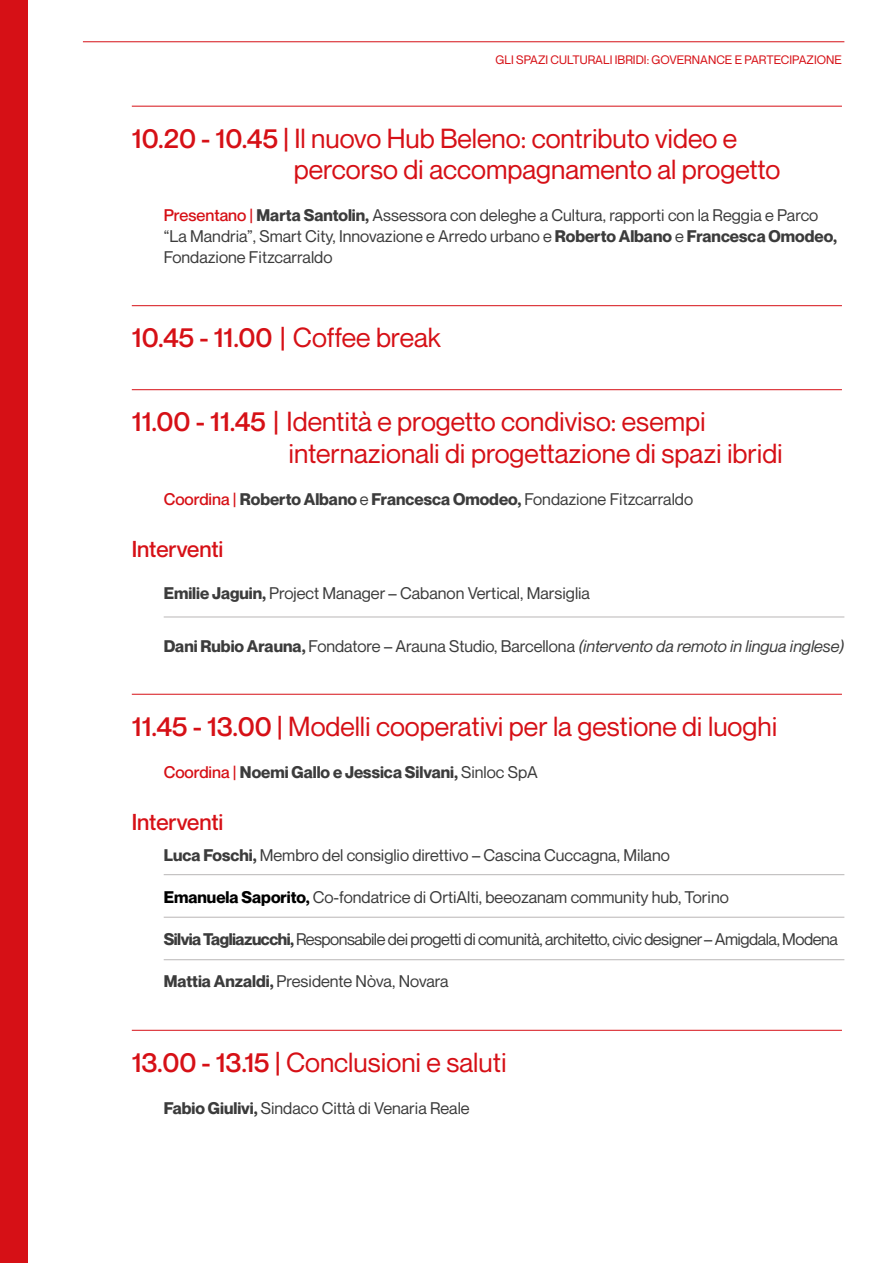
<style>
.page{position:relative;width:893px;height:1263px;background:#fff}
.page>*{position:absolute;margin:0;border:0;box-sizing:border-box;transform-origin:0 0}
.t1{font:27px/31.5px "Neue Montreal";color:#d61016}
.t2{font:500 27px "Neue Montreal";color:#d61016}
.t3{font:500 22.5px "Neue Montreal";color:#d61016}
.t4{font:16.5px/21px "Neue Montreal";color:#3c3c3c}
.t5{font:700 16.5px "Neue Montreal";color:#3c3c3c}
.t6{font:16.5px "Neue Montreal";letter-spacing:-.03em;color:#3c3c3c}
.t7{font:italic 16.5px "Neue Montreal";color:#3c3c3c}
.t8{font:12px "Neue Montreal";color:#d61016}
.s1{font-weight:500}
.s2{font-weight:500;color:#d61016}
.s3{font-weight:700}
.s4{font-weight:400}
.s5{font-weight:700;font-style:normal}
.s6{font-style:normal}
.s7{font-weight:700;color:#000}
</style>
<div class="page">
<hr style="left:83px;top:42px;width:761px;height:1px;background:#d61016">
<div style="left:0;top:0;width:28px;height:1263px;background:#d61016"></div>
<hr style="left:132px;top:305px;width:710px;height:1px;background:#d61016">
<hr style="left:132px;top:106px;width:710px;height:1px;background:#d61016">
<hr style="left:132px;top:694px;width:710px;height:1px;background:#d61016">
<hr style="left:164px;top:874px;width:680px;height:1px;background:#b9b6b6">
<hr style="left:164px;top:959px;width:680px;height:1px;background:#b9b6b6">
<hr style="left:164px;top:917px;width:680px;height:1px;background:#b9b6b6">
<hr style="left:132px;top:1030px;width:710px;height:1px;background:#d61016">
<hr style="left:164px;top:617px;width:680px;height:1px;background:#b9b6b6">
<hr style="left:132px;top:389px;width:710px;height:1px;background:#d61016">
<p class="t8" style="left:495px;top:52px;width:348px">GLI SPAZI CULTURALI IBRIDI: GOVERNANCE E PARTECIPAZIONE</p>
<h1 class="t1" style="left:294px;top:123px;width:488px;text-indent:-162px"><span class="s1">10.20 - 10.45 |</span> Il nuovo Hub Beleno: contributo video e percorso di accompagnamento al progetto</h1>
<p class="t4" style="left:164px;top:205px;width:675px"><span class="s2">Presentano |</span> <span class="s3">Marta Santolin,</span> Assessora con deleghe a Cultura, rapporti con la Reggia e Parco “La Mandria”, Smart City, Innovazione e Arredo urbano e <span class="s3">Roberto Albano</span> e <span class="s3">Francesca Omodeo,<br></span>Fondazione Fitzcarraldo</p>
<h1 class="t2" style="left:132px;top:321px;width:311px">10.45 - 11.00 | <span class="s4">Coffee break</span></h1>
<h1 class="t1" style="left:288px;top:406px;width:496px;text-indent:-157px"><span class="s1">11.00 - 11.45 |</span> Identità e progetto condiviso: esempi internazionali di progettazione di spazi ibridi</h1>
<p class="t5" style="left:164px;top:489px;width:531px"><span class="s2">Coordina |</span> Roberto Albano <span class="s4">e</span> Francesca Omodeo, <span class="s4">Fondazione Fitzcarraldo</span></p>
<h2 class="t3" style="left:132px;top:536px;width:93px">Interventi</h2>
<p class="t4" style="left:164px;top:582px;width:428px"><span class="s3">Emilie Jaguin,</span> Project Manager – Cabanon Vertical, Marsiglia</p>
<p class="t7" style="left:164px;top:636px;width:682px"><span class="s5">Dani Rubio Arauna,</span> <span class="s6">Fondatore – Arauna Studio, Barcellona</span> (intervento da remoto in lingua inglese)</p>
<h1 class="t1" style="left:132px;top:711px;width:647px"><span class="s1">11.45 - 13.00 |</span> Modelli cooperativi per la gestione di luoghi</h1>
<p class="t5" style="left:164px;top:762px;width:376px"><span class="s2">Coordina |</span> Noemi Gallo e Jessica Silvani, <span class="s4">Sinloc SpA</span></p>
<h2 class="t3" style="left:132px;top:809px;width:93px">Interventi</h2>
<p class="t4" style="left:164px;top:845px;width:508px"><span class="s3">Luca Foschi,</span> Membro del consiglio direttivo – Cascina Cuccagna, Milano</p>
<p class="t4" style="left:164px;top:887px;width:567px"><span class="s7">Emanuela Saporito,</span> Co-fondatrice di OrtiAlti, beeozanam community hub, Torino</p>
<p class="t6" style="left:164px;top:929px;width:676px"><span class="s3">Silvia Tagliazucchi,</span> Responsabile dei progetti di comunità, architetto, civic designer– Amigdala, Modena</p>
<p class="t4" style="left:164px;top:971px;width:286px"><span class="s3">Mattia Anzaldi,</span> Presidente Nòva, Novara</p>
<h1 class="t1" style="left:132px;top:1047px;width:376px"><span class="s1">13.00 - 13.15 |</span> Conclusioni e saluti</h1>
<p class="t4" style="left:164px;top:1098px;width:307px"><span class="s3">Fabio Giulivi,</span> Sindaco Città di Venaria Reale</p>
</div>
